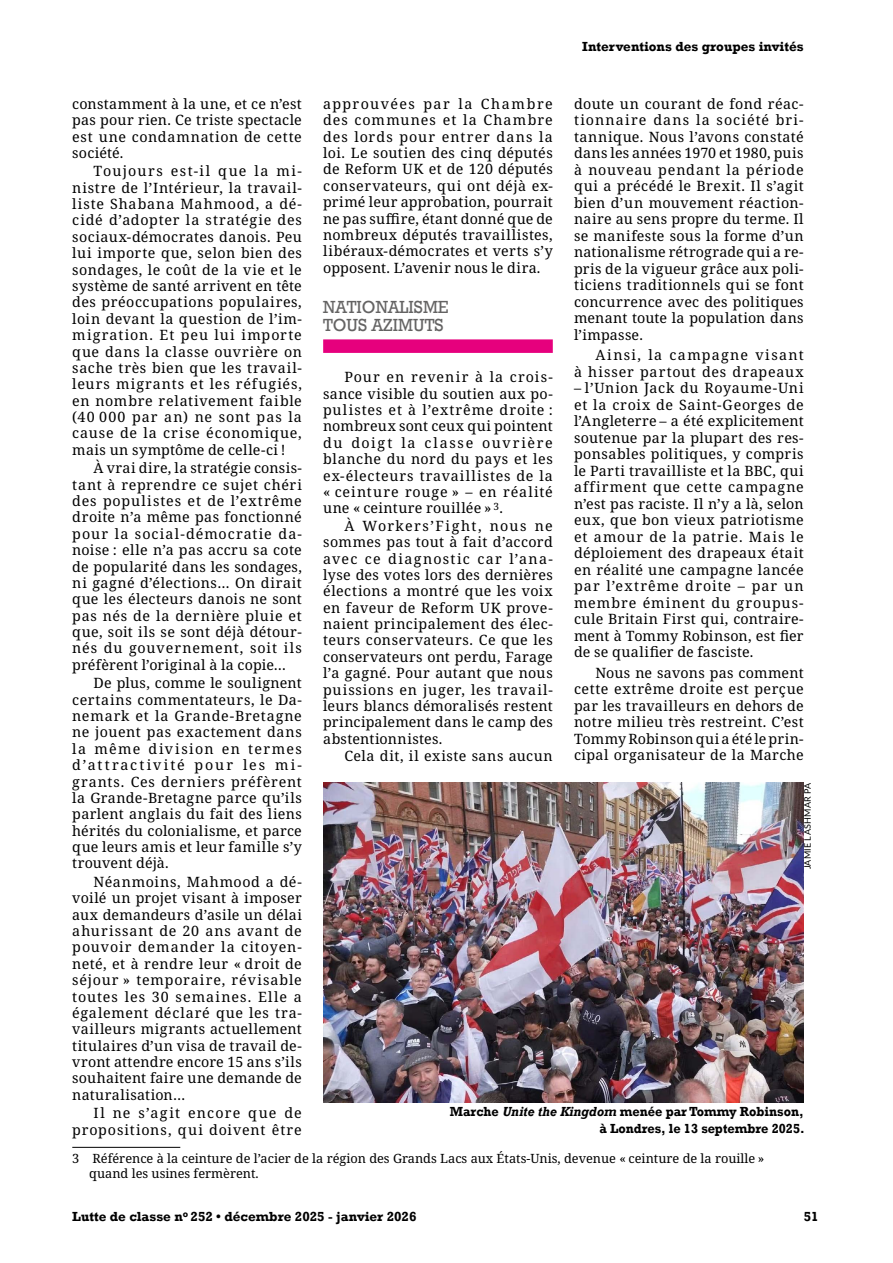
<style>
.page{position:relative;width:893px;height:1263px;background:#fff}
.page>*{position:absolute;margin:0;border:0;box-sizing:border-box;transform-origin:0 0}
.t1{font:18px/18px "Rockwell";color:#646363;scale:.95 1}
.t2{font:14.25px/16.4px "Noto Serif";letter-spacing:.03em;color:#000;text-align:justify}
.t3{font:14.25px/16.4px "Noto Serif";letter-spacing:.075em;color:#000;text-align:right}
.t4{font:14.25px/16.5px "Noto Serif";letter-spacing:.08em;color:#000;text-align:right}
.t5{font:700 13.5px "Rockwell";color:#000}
.t6{font:700 13.5px/16.2px "Rockwell";color:#000;text-align:right;scale:.95 1}
.t7{font:12.75px/15.3px "Noto Serif";color:#000}
.t8{font:9px "Lato";letter-spacing:.025em;color:#000}
.s1{font-style:italic}
</style>
<div class="page">
<hr style="left:72px;top:1147px;width:108px;height:1px;background:#000">
<div style="left:323px;top:339px;width:230px;height:14px;background:#e6007d"></div>
<img style="left:323px;top:782px;width:481px;height:321px">
<p class="t5" style="left:582px;top:39px;width:223px">Interventions des groupes invités</p>
<p class="t2" style="left:574px;top:96px;width:231px">doute un courant de fond réac&shy;tionnaire dans la société bri&shy;tannique. Nous l’avons constaté dans les années 1970 et 1980, puis à nouveau pendant la période qui a précédé le Brexit. Il s’agit bien d’un mouvement réaction&shy;naire au sens propre du terme. Il se manifeste sous la forme d’un nationalisme rétrograde qui a re&shy;pris de la vigueur grâce aux poli&shy;ticiens traditionnels qui se font concurrence avec des politiques menant toute la population dans l’impasse.</p>
<p class="t4" style="left:574px;top:347px;width:231px">Ainsi, la campagne visant<br>à hisser partout des drapeaux</p>
<p class="t2" style="left:574px;top:380px;width:231px">– l’Union Jack du Royaume-Uni et la croix de Saint-Georges de l’Angleterre – a été explicitement soutenue par la plupart des res&shy;ponsables politiques, y compris le Parti travailliste et la BBC, qui affirment que cette campagne n’est pas raciste. Il n’y a là, selon eux, que bon vieux patriotisme et amour de la patrie. Mais le déploiement des drapeaux était en réalité une campagne lancée par l’extrême droite – par un membre éminent du groupus&shy;cule Britain First qui, contraire&shy;ment à Tommy Robinson, est fier de se qualifier de fasciste.</p>
<p class="t2" style="left:574px;top:665px;width:231px;text-indent:21px">Nous ne savons pas comment cette extrême droite est perçue par les travailleurs en dehors de notre milieu très restreint. C’est Tommy Robinson qui a été le prin&shy;cipal organisateur de la Marche</p>
<p class="t2" style="left:72px;top:96px;width:231px">constamment à la une, et ce n’est pas pour rien. Ce triste spectacle est une condamnation de cette société.</p>
<p class="t2" style="left:72px;top:163px;width:231px;text-indent:21px">Toujours est-il que la mi&shy;nistre de l’Intérieur, la travail&shy;liste Shabana Mahmood, a dé&shy;cidé d’adopter la stratégie des sociaux-démocrates danois. Peu lui importe que, selon bien des sondages, le coût de la vie et le système de santé arrivent en tête des préoccupations populaires, loin devant la question de l’im&shy;migration. Et peu lui importe que dans la classe ouvrière on sache très bien que les travail&shy;leurs migrants et les réfugiés, en nombre relativement faible (40 000 par an) ne sont pas la cause de la crise économique, mais un symptôme de celle-ci !</p>
<p class="t2" style="left:72px;top:460px;width:231px;text-indent:21px">À vrai dire, la stratégie consis&shy;tant à reprendre ce sujet chéri des populistes et de l’extrême droite n’a même pas fonctionné pour la social-démocratie da&shy;noise : elle n’a pas accru sa cote de popularité dans les sondages, ni gagné d’élections… On dirait que les électeurs danois ne sont pas nés de la dernière pluie et que, soit ils se sont déjà détour&shy;nés du gouvernement, soit ils préfèrent l’original à la copie…</p>
<p class="t2" style="left:72px;top:675px;width:231px;text-indent:21px">De plus, comme le soulignent certains commentateurs, le Da&shy;nemark et la Grande-Bretagne ne jouent pas exactement dans la même division en termes d’attractivité pour les mi&shy;grants. Ces derniers préfèrent la Grande-Bretagne parce qu’ils parlent anglais du fait des liens hérités du colonialisme, et parce que leurs amis et leur famille s’y trouvent déjà.</p>
<p class="t2" style="left:72px;top:874px;width:231px;text-indent:21px">Néanmoins, Mahmood a dé&shy;voilé un projet visant à imposer aux demandeurs d’asile un délai ahurissant de 20 ans avant de pouvoir demander la citoyen&shy;neté, et à rendre leur « droit de séjour » temporaire, révisable toutes les 30 semaines. Elle a également déclaré que les tra&shy;vailleurs migrants actuellement titulaires d’un visa de travail de&shy;vront attendre encore 15 ans s’ils souhaitent faire une demande de naturalisation…</p>
<p class="t3" style="left:72px;top:1105px;width:231px">Il ne s’agit encore que de propositions, qui doivent être</p>
<p class="t7" style="left:89px;top:1151px;width:677px;text-indent:-17px">3 Référence à la ceinture de l’acier de la région des Grands Lacs aux États-Unis, devenue « ceinture de la rouille » quand les usines fermèrent.</p>
<p class="t2" style="left:323px;top:96px;width:231px">approuvées par la Chambre des communes et la Chambre des lords pour entrer dans la loi. Le soutien des cinq députés de Reform UK et de 120 députés conservateurs, qui ont déjà ex&shy;primé leur approbation, pourrait ne pas suffire, étant donné que de nombreux députés travaillistes, libéraux-démocrates et verts s’y opposent. L’avenir nous le dira.</p>
<p class="t1" style="left:323px;top:298px;width:134px">NATIONALISME<br>TOUS AZIMUTS</p>
<p class="t2" style="left:323px;top:369px;width:231px;text-indent:21px">Pour en revenir à la crois&shy;sance visible du soutien aux po&shy;pulistes et à l’extrême droite : nombreux sont ceux qui pointent du doigt la classe ouvrière blanche du nord du pays et les ex-électeurs travaillistes de la « ceinture rouge » – en réalité une « ceinture rouillée » <sup>3</sup>.</p>
<p class="t2" style="left:323px;top:518px;width:231px;text-indent:21px">À Workers’Fight, nous ne sommes pas tout à fait d’accord avec ce diagnostic car l’ana&shy;lyse des votes lors des dernières élections a montré que les voix en faveur de Reform UK prove&shy;naient principalement des élec&shy;teurs conservateurs. Ce que les conservateurs ont perdu, Farage l’a gagné. Pour autant que nous puissions en juger, les travail&shy;leurs blancs démoralisés restent principalement dans le camp des abstentionnistes.</p>
<p class="t2" style="left:344px;top:748px;width:210px">Cela dit, il existe sans aucun</p>
<p class="t8" style="left:801px;top:869px;width:89px;rotate:-90deg">JAMIE LASHMAR PA</p>
<p class="t6" style="left:450px;top:1104px;width:375px">Marche <span class="s1">Unite the Kingdom</span> menée par Tommy Robinson, à Londres, le 13 septembre 2025.</p>
<p class="t5" style="left:72px;top:1208px;width:346px">Lutte de classe n<sup>o</sup> 252 • décembre 2025 - janvier 2026</p>
<p class="t5" style="left:804px;top:1208px;width:16px">51</p>
</div>
